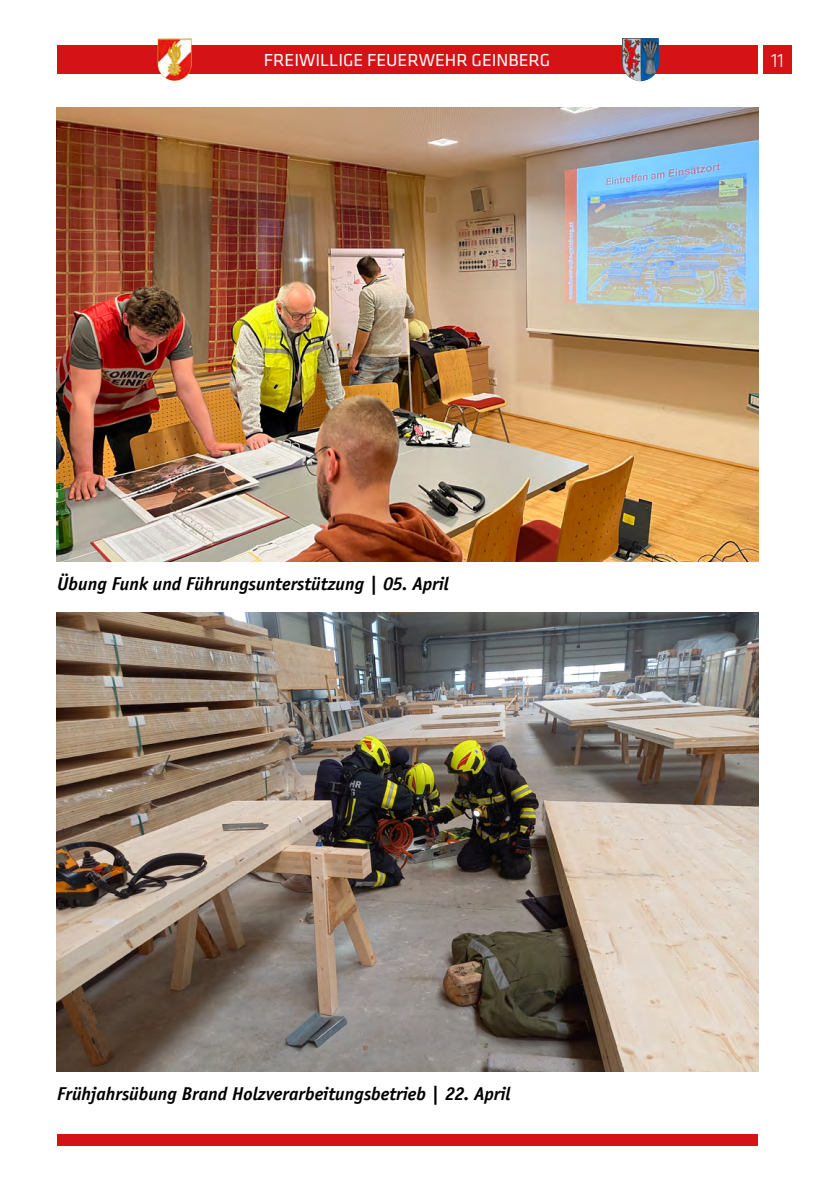
<style>
.page{position:relative;width:840px;height:1191px;background:#fff}
.page>*{position:absolute;margin:0;border:0;box-sizing:border-box;transform-origin:0 0}
.t1{font:300 20px "Klavika";color:#fff}
.t2{font:italic 700 19px "Officina Sans";color:#000}
.t3{font:18px "Klavika";color:#fff}
</style>
<div class="page">
<div style="left:57px;top:1134px;width:700px;height:11px;background:#d51317"></div>
<div style="left:763px;top:45px;width:28px;height:29px;background:#d51317"></div>
<div style="left:57px;top:45px;width:700px;height:29px;background:#d51317"></div>
<img style="left:157px;top:38px;width:34px;height:43px">
<img style="left:622px;top:38px;width:36px;height:43px">
<img style="left:57px;top:108px;width:700px;height:453px">
<img style="left:57px;top:612px;width:700px;height:459px">
<p class="t3" style="left:264px;top:51px;width:288px">FREIWILLIGE FEUERWEHR GEINBERG</p>
<p class="t1" style="left:770px;top:50px;width:15px">11</p>
<p class="t2" style="left:57px;top:572px;width:393px">Übung Funk und Führungsunterstützung | 05. April</p>
<p class="t2" style="left:57px;top:1082px;width:454px">Frühjahrsübung Brand Holzverarbeitungsbetrieb | 22. April</p>
</div>
